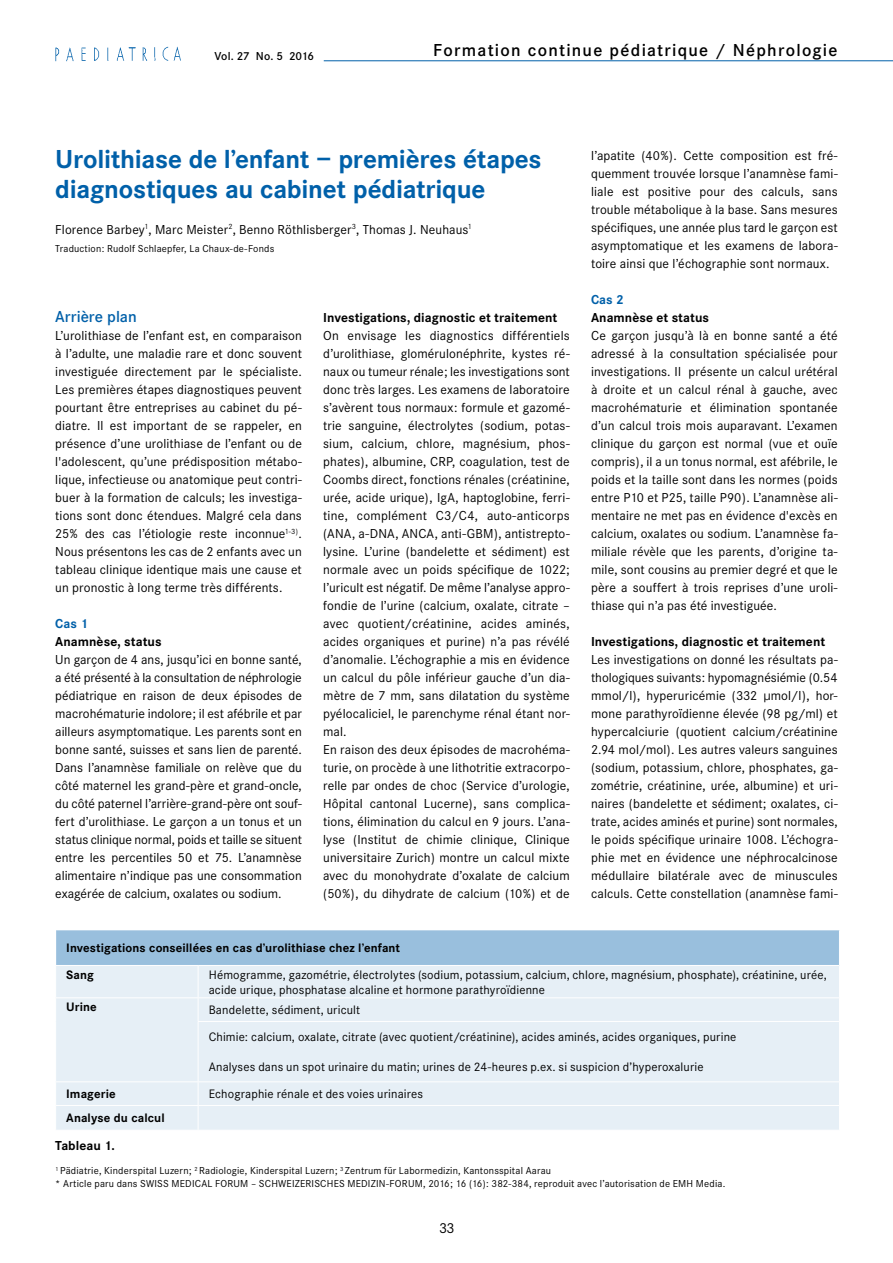
<style>
.page{position:relative;width:893px;height:1263px;background:#fff}
.page>*{position:absolute;margin:0;border:0;box-sizing:border-box;transform-origin:0 0}
.t1{font:700 27px/30px "Corporate S";letter-spacing:-.01em;color:#0060a9}
.t2{font:600 18px "Corporate S";letter-spacing:.07em;color:#000}
.t3{font:600 16.5px "Corporate S";color:#0060a9}
.t4{font:15px "Corporate S";color:#000}
.t5{font:13.5px/18px "Corporate S";letter-spacing:.01em;color:#000;text-align:justify}
.t6{font:700 13.5px "Corporate S";letter-spacing:.005em;color:#000}
.t7{font:700 13.5px "Corporate S";letter-spacing:.005em;color:#0060a9}
.t8{font:12px/15px "Corporate SBQ";letter-spacing:.015em;color:#000}
.t9{font:700 12px "Corporate SBQ";letter-spacing:.005em;color:#000}
.t10{font:600 12px "Corporate S";letter-spacing:-.01em;color:#000}
.t11{font:10.5px/12.6px "Corporate S";letter-spacing:.015em;color:#000}
</style>
<div class="page">
<hr style="left:324px;top:60px;width:569px;height:1px;background:#0060a9">
<img style="left:55px;top:47px;width:126px;height:14px">
<div style="left:56px;top:930px;width:783px;height:35px;background:#99bfdd"></div>
<div style="left:56px;top:966px;width:783px;height:164px;background:#e6eff6"></div>
<hr style="left:198px;top:966px;width:1px;height:31px;background:#fff">
<hr style="left:55px;top:997px;width:143px;height:1px;background:#fff">
<hr style="left:198px;top:997px;width:642px;height:1px;background:#fff">
<svg style="left:198px;top:998px;width:1px;height:23px"></svg>
<hr style="left:198px;top:1021px;width:642px;height:1px;background:#fff">
<hr style="left:198px;top:1022px;width:1px;height:59px;background:#fff">
<hr style="left:55px;top:1081px;width:143px;height:1px;background:#fff">
<hr style="left:198px;top:1081px;width:642px;height:1px;background:#fff">
<hr style="left:55px;top:1105px;width:143px;height:1px;background:#fff">
<hr style="left:198px;top:1105px;width:642px;height:1px;background:#fff">
<svg style="left:198px;top:1082px;width:1px;height:48px"></svg>
<p class="t10" style="left:215px;top:49px;width:101px">Vol. 27 No. 5 2016</p>
<h2 class="t2" style="left:433px;top:39px;width:406px">Formation continue pédiatrique / Néphrologie</h2>
<h1 class="t1" style="left:55px;top:145px;width:488px">Urolithiase de l’enfant – premières étapes diagnostiques au cabinet pédiatrique</h1>
<p class="t5" style="left:55px;top:221px;width:418px">Florence Barbey<sup>1</sup>, Marc Meister<sup>2</sup>, Benno Röthlisberger<sup>3</sup>, Thomas J. Neuhaus<sup>1</sup></p>
<p class="t11" style="left:55px;top:242px;width:221px">Traduction: Rudolf Schlaepfer, La Chaux-de-Fonds</p>
<p class="t3" style="left:55px;top:308px;width:83px">Arrière plan</p>
<p class="t5" style="left:55px;top:327px;width:248px">L’urolithiase de l’enfant est, en comparaison à l’adulte, une maladie rare et donc souvent investiguée directement par le spécialiste.<br>Les premières étapes diagnostiques peuvent pourtant être entreprises au cabinet du pé&shy;diatre. Il est important de se rappeler, en présence d’une urolithiase de l’enfant ou de l'adolescent, qu’une prédisposition métabo&shy;lique, infectieuse ou anatomique peut contri&shy;buer à la formation de calculs; les investiga&shy;tions sont donc étendues. Malgré cela dans 25% des cas l’étiologie reste inconnue<sup>1-3)</sup>.<br>Nous présentons les cas de 2 enfants avec un tableau clinique identique mais une cause et un pronostic à long terme très différents.</p>
<p class="t7" style="left:55px;top:616px;width:34px">Cas 1</p>
<p class="t6" style="left:55px;top:634px;width:108px">Anamnèse, status</p>
<p class="t5" style="left:55px;top:651px;width:248px">Un garçon de 4 ans, jusqu’ici en bonne santé, a été présenté à la consultation de néphrologie pédiatrique en raison de deux épisodes de macrohématurie indolore; il est afébrile et par ailleurs asymptomatique. Les parents sont en bonne santé, suisses et sans lien de parenté.<br>Dans l’anamnèse familiale on relève que du côté maternel les grand-père et grand-oncle, du côté paternel l’arrière-grand-père ont souf&shy;fert d’urolithiase. Le garçon a un tonus et un status clinique normal, poids et taille se situent entre les percentiles 50 et 75. L’anamnèse alimentaire n’indique pas une consommation exagérée de calcium, oxalates ou sodium.</p>
<p class="t6" style="left:323px;top:310px;width:236px">Investigations, diagnostic et traitement</p>
<p class="t5" style="left:323px;top:327px;width:248px;text-align:left">On envisage les diagnostics différentiels d’urolithiase, glomérulonéphrite, kystes ré&shy;naux ou tumeur rénale; les investigations sont donc très larges. Les examens de laboratoire s’avèrent tous normaux: formule et gazomé&shy;trie sanguine, électrolytes (sodium, potas&shy;sium, calcium, chlore, magnésium, phos&shy;phates), albumine, CRP, coagulation, test de Coombs direct, fonctions rénales (créatinine, urée, acide urique), IgA, haptoglobine, ferri&shy;tine, complément C3/C4, auto-anticorps (ANA, a-DNA, ANCA, anti-GBM), antistrepto&shy;lysine. L’urine (bandelette et sédiment) est normale avec un poids spécifique de 1022; l’uricult est négatif. De même l’analyse appro&shy;fondie de l’urine (calcium, oxalate, citrate – avec quotient/créatinine, acides aminés, acides organiques et purine) n’a pas révélé d’anomalie. L’échographie a mis en évidence un calcul du pôle inférieur gauche d’un dia&shy;mètre de 7 mm, sans dilatation du système pyélocaliciel, le parenchyme rénal étant nor&shy;mal.<br>En raison des deux épisodes de macrohéma&shy;turie, on procède à une lithotritie extracorpo&shy;relle par ondes de choc (Service d’urologie, Hôpital cantonal Lucerne), sans complica&shy;tions, élimination du calcul en 9 jours. L’ana&shy;lyse (Institut de chimie clinique, Clinique universitaire Zurich) montre un calcul mixte avec du monohydrate d’oxalate de calcium (50%), du dihydrate de calcium (10%) et de</p>
<p class="t5" style="left:591px;top:147px;width:248px">l’apatite (40%). Cette composition est fré&shy;quemment trouvée lorsque l’anamnèse fami&shy;liale est positive pour des calculs, sans trouble métabolique à la base. Sans mesures spécifiques, une année plus tard le garçon est asymptomatique et les examens de labora&shy;toire ainsi que l’échographie sont normaux.</p>
<p class="t7" style="left:591px;top:292px;width:34px">Cas 2</p>
<p class="t6" style="left:591px;top:310px;width:120px">Anamnèse et status</p>
<p class="t5" style="left:591px;top:327px;width:248px">Ce garçon jusqu’à là en bonne santé a été adressé à la consultation spécialisée pour investigations. Il présente un calcul urétéral à droite et un calcul rénal à gauche, avec macrohématurie et élimination spontanée d’un calcul trois mois auparavant. L’examen clinique du garçon est normal (vue et ouïe compris), il a un tonus normal, est afébrile, le poids et la taille sont dans les normes (poids entre P10 et P25, taille P90). L’anamnèse ali&shy;mentaire ne met pas en évidence d'excès en calcium, oxalates ou sodium. L’anamnèse fa&shy;miliale révèle que les parents, d’origine ta&shy;mile, sont cousins au premier degré et que le père a souffert à trois reprises d’une uroli&shy;thiase qui n’a pas été investiguée.</p>
<p class="t6" style="left:591px;top:634px;width:236px">Investigations, diagnostic et traitement</p>
<p class="t5" style="left:591px;top:651px;width:248px">Les investigations on donné les résultats pa&shy;thologiques suivants: hypomagnésiémie (0.54 mmol/l), hyperuricémie (332 μmol/l), hor&shy;mone parathyroïdienne élevée (98 pg/ml) et hypercalciurie (quotient calcium/créatinine 2.94 mol/mol). Les autres valeurs sanguines (sodium, potassium, chlore, phosphates, ga&shy;zométrie, créatinine, urée, albumine) et uri&shy;naires (bandelette et sédiment; oxalates, ci&shy;trate, acides aminés et purine) sont normales, le poids spécifique urinaire 1008. L’échogra&shy;phie met en évidence une néphrocalcinose médullaire bilatérale avec de minuscules calculs. Cette constellation (anamnèse fami-</p>
<p class="t9" style="left:66px;top:941px;width:335px">Investigations conseillées en cas d’urolithiase chez l’enfant</p>
<p class="t9" style="left:66px;top:967px;width:29px">Sang</p>
<p class="t8" style="left:209px;top:967px;width:620px">Hémogramme, gazométrie, électrolytes (sodium, potassium, calcium, chlore, magnésium, phosphate), créatinine, urée, acide urique, phosphatase alcaline et hormone parathyroïdienne</p>
<p class="t9" style="left:66px;top:1000px;width:32px">Urine</p>
<p class="t8" style="left:209px;top:1002px;width:153px">Bandelette, sédiment, uricult</p>
<p class="t8" style="left:209px;top:1029px;width:529px">Chimie: calcium, oxalate, citrate (avec quotient/créatinine), acides aminés, acides organiques, purine</p>
<p class="t8" style="left:209px;top:1059px;width:496px">Analyses dans un spot urinaire du matin; urines de 24-heures p.ex. si suspicion d’hyperoxalurie</p>
<p class="t9" style="left:66px;top:1087px;width:51px">Imagerie</p>
<p class="t8" style="left:209px;top:1086px;width:216px">Echographie rénale et des voies urinaires</p>
<p class="t9" style="left:66px;top:1111px;width:100px">Analyse du calcul</p>
<p class="t6" style="left:55px;top:1138px;width:61px">Tableau 1.</p>
<p class="t11" style="left:55px;top:1164px;width:672px"><sup>1</sup> Pädiatrie, Kinderspital Luzern; <sup>2</sup> Radiologie, Kinderspital Luzern; <sup>3</sup> Zentrum für Labormedizin, Kantonsspital Aarau<br>* Article paru dans SWISS MEDICAL FORUM – SCHWEIZERISCHES MEDIZIN-FORUM, 2016; 16 (16): 382-384, reproduit avec l’autorisation de EMH Media.</p>
<p class="t4" style="left:439px;top:1219px;width:17px">33</p>
</div>
